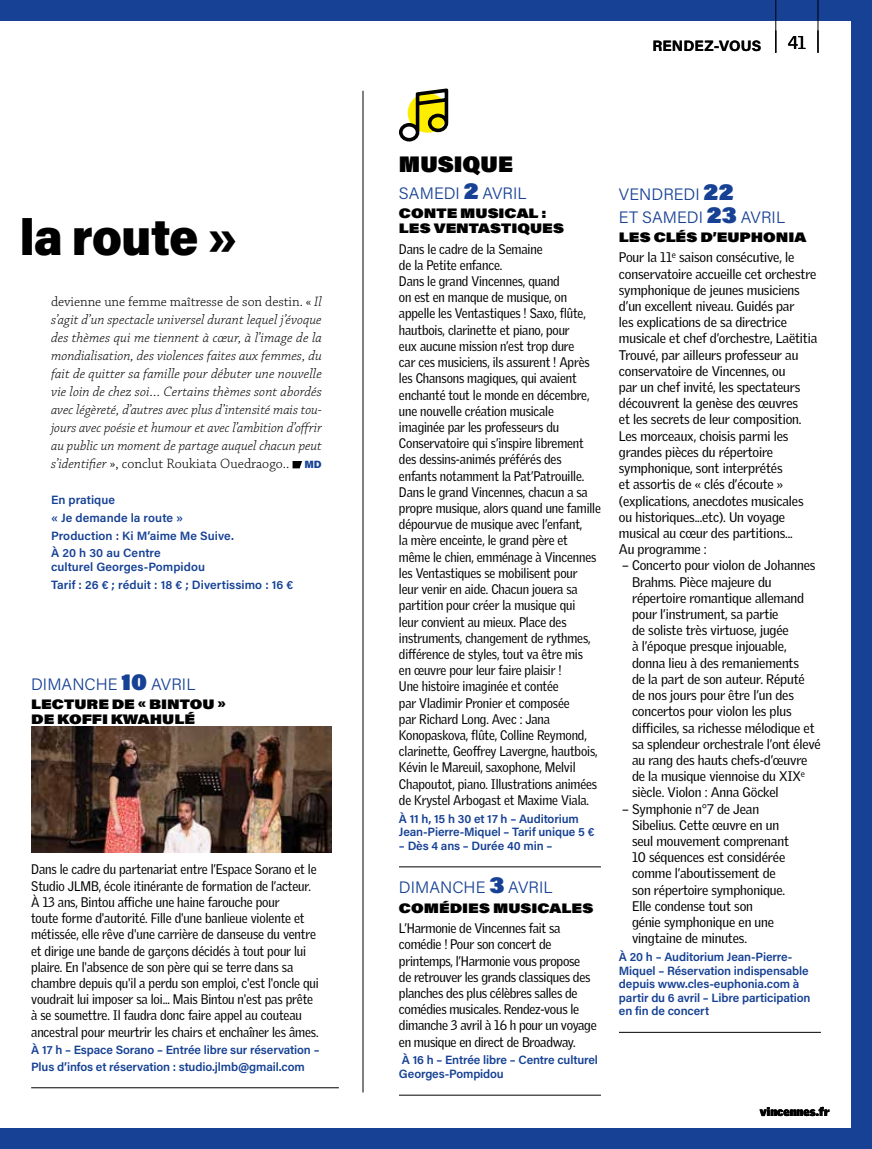
<style>
.page{position:relative;width:872px;height:1149px;background:#fff}
.page>*{position:absolute;margin:0;border:0;box-sizing:border-box;transform-origin:0 0}
.t1{font:900 51px "Acumin Pro";letter-spacing:-.025em;color:#000;scale:.96 1}
._00_SURTITRE{font:900 22.5px "Acumin Pro";color:#000}
.t2{font:18px "Griffith Gothic";color:#000}
.DATE{font:300 16.5px/22.5px "Acumin Pro";letter-spacing:.005em;color:#164194}
.t3{font:700 15px "Acumin Pro";letter-spacing:.01em;color:#000}
._00_TEXTE_LETTRINE{font:italic 300 14.25px/18px "Chaparral Pro";color:#000;text-align:justify}
.TEXTE{font:13.5px/16.2px "Griffith Gothic";letter-spacing:-.01em;color:#000}
.TEXTE-2{font:13.5px/16.2px "Griffith Gothic";letter-spacing:-.01em;color:#000;scale:.93 1}
.TEXTE-3{font:13.5px/16.2px "Griffith Gothic";letter-spacing:-.01em;color:#000;scale:.94 1}
.TEXTE-4{font:13.5px/16.2px "Griffith Gothic";letter-spacing:-.01em;color:#000;scale:.95 1}
.TITRE{font:900 13.5px/15px "Acumin Pro Wide";color:#000}
.INFOS{font:600 12px/13.5px "Acumin Pro";letter-spacing:-.01em;color:#164194}
._00_INFOS_PRATIQUE{font:600 12px/13.5px "Acumin Pro";letter-spacing:.005em;color:#164194}
.t4{font:900 12px "Griffith Gothic";color:#000}
.s1{font-style:normal}
.s2{font-family:"Acumin Pro";font-weight:900;font-style:normal;font-size:10.5px;color:#164194}
.s3{font-weight:900;font-size:22.5px}
</style>
<div class="page">
<div style="left:0;top:0;width:872px;height:1148px;background:#164194"></div>
<div style="left:0;top:21px;width:850px;height:1106px;background:#fff"></div>
<hr style="left:775px;top:0;width:1px;height:53px;background:#000">
<hr style="left:817px;top:0;width:1px;height:53px;background:#000">
<svg style="left:817px;top:31px;width:1px;height:22px"></svg>
<hr style="left:362px;top:91px;width:1px;height:1001px;background:#000">
<hr style="left:399px;top:866px;width:202px;height:1px;background:#000">
<hr style="left:399px;top:1094px;width:202px;height:1px;background:#000">
<svg style="left:399px;top:88px;width:50px;height:54px"></svg>
<hr style="left:619px;top:1031px;width:202px;height:1px;background:#000">
<hr style="left:31px;top:1087px;width:308px;height:1px;background:#000">
<img style="left:32px;top:726px;width:300px;height:126px">
<svg style="left:292px;top:461px;width:10px;height:7px"></svg>
<h1 class="t1" style="left:20px;top:201px;width:228px">la route »</h1>
<p class="_00_TEXTE_LETTRINE" style="left:51px;top:293px;width:272px"><span class="s1">devienne une femme maîtresse de son destin. «</span> Il s’agit d’un spectacle universel durant lequel j’évoque des thèmes qui me tiennent à cœur, à l’image de la mondialisation, des violences faites aux femmes, du fait de quitter sa famille pour débuter une nouvelle vie loin de chez soi… Certains thèmes sont abordés avec légèreté, d’autres avec plus d’intensité mais tou&shy;jours avec poésie et humour et avec l’ambition d’offrir au public un moment de partage auquel chacun peut s’identifier <span class="s1">», conclut Roukiata Ouedraogo..</span> <span class="s2">MD</span></p>
<p class="_00_INFOS_PRATIQUE" style="left:51px;top:492px;width:66px">En pratique</p>
<p class="_00_INFOS_PRATIQUE" style="left:51px;top:510px;width:134px">« Je demande la route »</p>
<p class="_00_INFOS_PRATIQUE" style="left:51px;top:528px;width:184px">Production : Ki M’aime Me Suive.</p>
<p class="_00_INFOS_PRATIQUE" style="left:51px;top:546px;width:155px">À 20 h 30 au Centre culturel Georges-Pompidou</p>
<p class="_00_INFOS_PRATIQUE" style="left:51px;top:577px;width:244px">Tarif : 26 € ; réduit : 18 € ; Divertissimo : 16 €</p>
<p class="DATE" style="left:31px;top:672px;width:166px">DIMANCHE <span class="s3">10</span> AVRIL</p>
<p class="TITRE" style="left:31px;top:696px;width:196px">LECTURE DE « BINTOU »<br>DE KOFFI KWAHULÉ</p>
<p class="TEXTE-3" style="left:31px;top:861px;width:305px">Dans le cadre du partenariat entre l’Espace Sorano et le<br>Studio JLMB, école itinérante de formation de l’acteur.</p>
<p class="TEXTE-3" style="left:31px;top:893px;width:307px">À 13 ans, Bintou affiche une haine farouche pour<br>toute forme d'autorité. Fille d'une banlieue violente et métissée, elle rêve d'une carrière de danseuse du ventre et dirige une bande de garçons décidés à tout pour lui plaire. En l'absence de son père qui se terre dans sa chambre depuis qu'il a perdu son emploi, c'est l'oncle qui voudrait lui imposer sa loi... Mais Bintou n'est pas prête à se soumettre. Il faudra donc faire appel au couteau ancestral pour meurtrir les chairs et enchaîner les âmes.</p>
<p class="INFOS" style="left:31px;top:1041px;width:290px;line-height:16.2px">À 17 h – Espace Sorano – Entrée libre sur réservation –<br>Plus d’infos et réservation : studio.jlmb@gmail.com</p>
<p class="t3" style="left:652px;top:35px;width:110px">RENDEZ-VOUS</p>
<p class="t2" style="left:787px;top:32px;width:20px">41</p>
<p class="_00_SURTITRE" style="left:399px;top:148px;width:115px">MUSIQUE</p>
<p class="DATE" style="left:399px;top:181px;width:129px">SAMEDI <span class="s3">2</span> AVRIL</p>
<p class="TITRE" style="left:399px;top:205px;width:167px">CONTE MUSICAL :<br>LES VENTASTIQUES</p>
<p class="TEXTE-3" style="left:399px;top:240px;width:154px">Dans le cadre de la Semaine de la Petite enfance.</p>
<p class="TEXTE-2" style="left:399px;top:273px;width:207px">Dans le grand Vincennes, quand<br>on est en manque de musique, on appelle les Ventastiques ! Saxo, flûte, hautbois, clarinette et piano, pour eux aucune mission n’est trop dure car ces musiciens, ils assurent ! Après les Chansons magiques, qui avaient enchanté tout le monde en décembre, une nouvelle création musicale imaginée par les professeurs du Conservatoire qui s’inspire librement des dessins-animés préférés des enfants notamment la Pat’Patrouille.</p>
<p class="TEXTE-2" style="left:399px;top:483px;width:219px">Dans le grand Vincennes, chacun a sa propre musique, alors quand une famille dépourvue de musique avec l’enfant,<br>la mère enceinte, le grand père et même le chien, emménage à Vincennes les Ventastiques se mobilisent pour<br>leur venir en aide. Chacun jouera sa partition pour créer la musique qui<br>leur convient au mieux. Place des instruments, changement de rythmes, différence de styles, tout va être mis<br>en œuvre pour leur faire plaisir !</p>
<p class="TEXTE-2" style="left:399px;top:678px;width:215px">Une histoire imaginée et contée<br>par Vladimir Pronier et composée<br>par Richard Long. Avec : Jana Konopaskova, flûte, Colline Reymond, clarinette, Geoffrey Lavergne, hautbois, Kévin le Mareuil, saxophone, Melvil Chapoutot, piano. Illustrations animées de Krystel Arbogast et Maxime Viala.</p>
<p class="INFOS" style="left:399px;top:810px;width:197px">À 11 h, 15 h 30 et 17 h – Auditorium<br>Jean-Pierre-Miquel – Tarif unique 5 €</p>
<p class="INFOS" style="left:399px;top:837px;width:155px">– Dès 4 ans – Durée 40 min –</p>
<p class="DATE" style="left:399px;top:875px;width:155px">DIMANCHE <span class="s3">3</span> AVRIL</p>
<p class="TITRE" style="left:399px;top:899px;width:196px">COMÉDIES MUSICALES</p>
<p class="TEXTE-4" style="left:399px;top:919px;width:210px">L’Harmonie de Vincennes fait sa comédie ! Pour son concert de printemps, l’Harmonie vous propose<br>de retrouver les grands classiques des planches des plus célèbres salles de comédies musicales. Rendez-vous le dimanche 3 avril à 16 h pour un voyage en musique en direct de Broadway.</p>
<p class="INFOS" style="left:399px;top:1052px;width:200px">À 16 h – Entrée libre – Centre culturel<br>Georges-Pompidou</p>
<p class="DATE" style="left:619px;top:182px;width:168px">VENDREDI <span class="s3">22<br></span>ET SAMEDI <span class="s3">23</span> AVRIL</p>
<p class="TITRE" style="left:619px;top:229px;width:189px">LES CLÉS D’EUPHONIA</p>
<p class="TEXTE" style="left:619px;top:249px;width:200px">Pour la 11<sup>e</sup> saison consécutive, le conservatoire accueille cet orchestre symphonique de jeunes musiciens d’un excellent niveau. Guidés par<br>les explications de sa directrice musicale et chef d’orchestre, Laëtitia Trouvé, par ailleurs professeur au conservatoire de Vincennes, ou<br>par un chef invité, les spectateurs découvrent la genèse des œuvres<br>et les secrets de leur composition.<br>Les morceaux, choisis parmi les grandes pièces du répertoire symphonique, sont interprétés<br>et assortis de « clés d’écoute » (explications, anecdotes musicales ou historiques...etc). Un voyage musical au cœur des partitions...</p>
<p class="TEXTE" style="left:619px;top:541px;width:89px">Au programme :</p>
<p class="TEXTE" style="left:632px;top:557px;width:190px;text-indent:-10px">– Concerto pour violon de Johannes<br>Brahms. Pièce majeure du répertoire romantique allemand pour l’instrument, sa partie<br>de soliste très virtuose, jugée<br>à l’époque presque injouable, donna lieu à des remaniements<br>de la part de son auteur. Réputé de nos jours pour être l’un des concertos pour violon les plus difficiles, sa richesse mélodique et sa splendeur orchestrale l’ont élevé au rang des hauts chefs-d’œuvre de la musique viennoise du XIX<sup>e </sup>siècle. Violon : Anna Göckel</p>
<p class="TEXTE" style="left:632px;top:800px;width:158px;text-indent:-10px">– Symphonie n°7 de Jean<br>Sibelius. Cette œuvre en un seul mouvement comprenant<br>10 séquences est considérée comme l’aboutissement de son répertoire symphonique.<br>Elle condense tout son<br>génie symphonique en une vingtaine de minutes.</p>
<p class="INFOS" style="left:619px;top:949px;width:193px">À 20 h – Auditorium Jean-Pierre-<br>Miquel – Réservation indispensable depuis www.cles-euphonia.com à partir du 6 avril – Libre participation en fin de concert</p>
<p class="t4" style="left:760px;top:1104px;width:71px">vincennes.fr</p>
</div>
